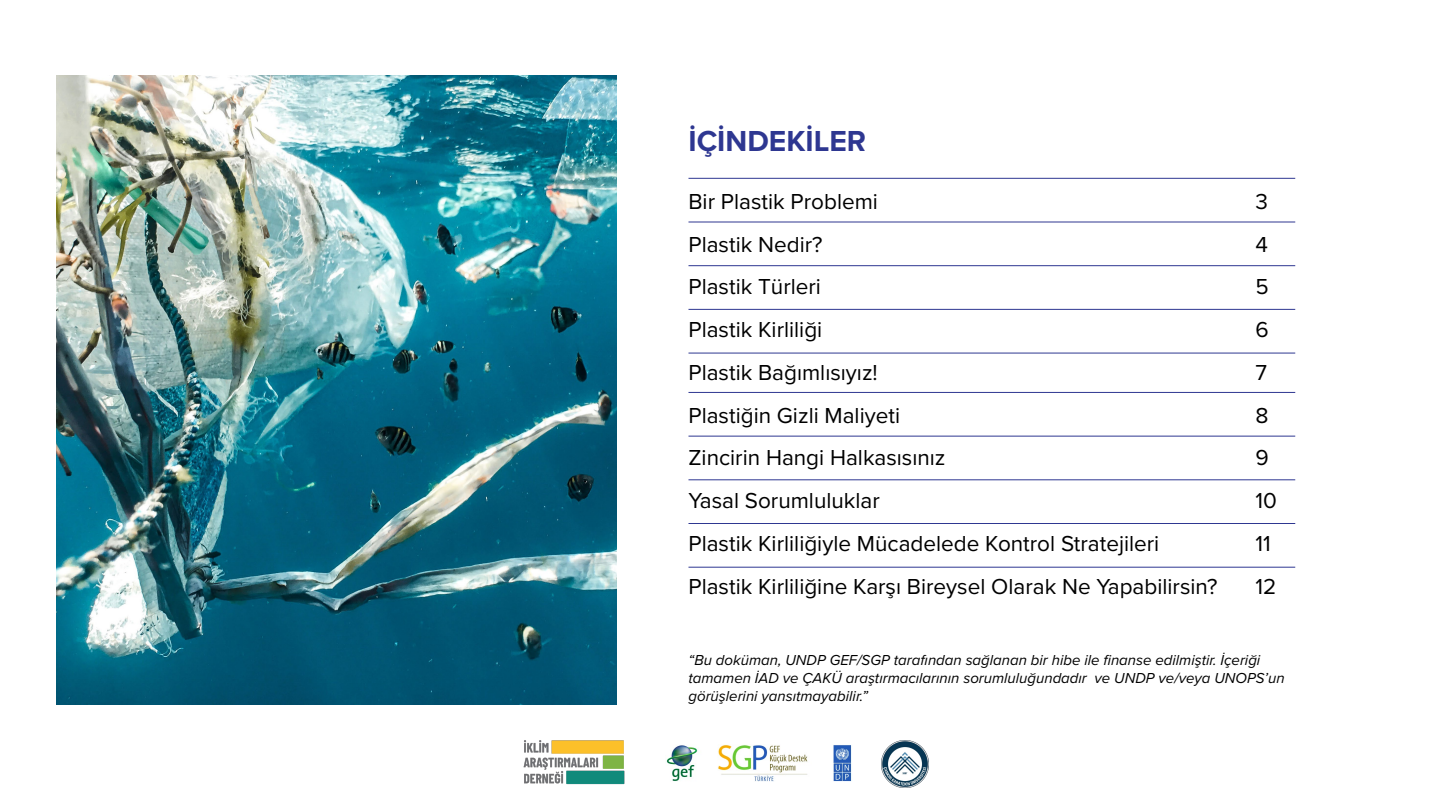
<style>
.page{position:relative;width:1440px;height:810px;background:#fff}
.page>*{position:absolute;margin:0;border:0;box-sizing:border-box;transform-origin:0 0}
.t1{font:700 30px "Proxima Nova";color:#2e3791}
.t2{font:22.5px "Proxima Nova";color:#000}
.t3{font:italic 15px/18px "Proxima Nova";color:#000}
</style>
<div class="page">
<img style="left:523px;top:740px;width:102px;height:45px">
<img style="left:666px;top:744px;width:186px;height:38px">
<img style="left:881px;top:741px;width:47px;height:47px">
<img style="left:56px;top:75px;width:560px;height:630px">
<hr style="left:688px;top:222px;width:607px;height:1px;background:#2e3791">
<hr style="left:688px;top:178px;width:607px;height:1px;background:#2e3791">
<hr style="left:688px;top:392px;width:607px;height:1px;background:#2e3791">
<hr style="left:688px;top:309px;width:607px;height:1px;background:#2e3791">
<hr style="left:688px;top:480px;width:607px;height:1px;background:#2e3791">
<hr style="left:688px;top:567px;width:607px;height:1px;background:#2e3791">
<hr style="left:688px;top:266px;width:607px;height:1px;background:#2e3791">
<hr style="left:688px;top:436px;width:607px;height:1px;background:#2e3791">
<hr style="left:688px;top:353px;width:607px;height:1px;background:#2e3791">
<hr style="left:688px;top:523px;width:607px;height:1px;background:#2e3791">
<h1 class="t1" style="left:688px;top:119px;width:179px">İÇİNDEKİLER</h1>
<p class="t2" style="left:688px;top:185px;width:191px">Bir Plastik Problemi</p>
<p class="t2" style="left:1256px;top:185px;width:14px">3</p>
<p class="t2" style="left:688px;top:227px;width:136px">Plastik Nedir?</p>
<p class="t2" style="left:1256px;top:227px;width:14px">4</p>
<p class="t2" style="left:688px;top:270px;width:134px">Plastik Türleri</p>
<p class="t2" style="left:1256px;top:270px;width:15px">5</p>
<p class="t2" style="left:688px;top:313px;width:135px">Plastik Kirliliği</p>
<p class="t2" style="left:1256px;top:313px;width:15px">6</p>
<p class="t2" style="left:688px;top:356px;width:191px">Plastik Bağımlısıyız!</p>
<p class="t2" style="left:1256px;top:356px;width:13px">7</p>
<p class="t2" style="left:688px;top:398px;width:213px">Plastiğin Gizli Maliyeti</p>
<p class="t2" style="left:1256px;top:398px;width:15px">8</p>
<p class="t2" style="left:688px;top:441px;width:259px">Zincirin Hangi Halkasısınız</p>
<p class="t2" style="left:1256px;top:441px;width:15px">9</p>
<p class="t2" style="left:688px;top:484px;width:193px">Yasal Sorumluluklar</p>
<p class="t2" style="left:1256px;top:484px;width:23px">10</p>
<p class="t2" style="left:688px;top:527px;width:472px">Plastik Kirliliğiyle Mücadelede Kontrol Stratejileri</p>
<p class="t2" style="left:1256px;top:527px;width:17px">11</p>
<p class="t2" style="left:688px;top:569px;width:531px">Plastik Kirliliğine Karşı Bireysel Olarak Ne Yapabilirsin?</p>
<p class="t2" style="left:1256px;top:569px;width:22px">12</p>
<p class="t3" style="left:688px;top:650px;width:598px">“Bu doküman, UNDP GEF/SGP tarafından sağlanan bir hibe ile finanse edilmiştir. İçeriği tamamen İAD ve ÇAKÜ araştırmacılarının sorumluluğundadır ve UNDP ve/veya UNOPS’un görüşlerini yansıtmayabilir.”</p>
</div>
